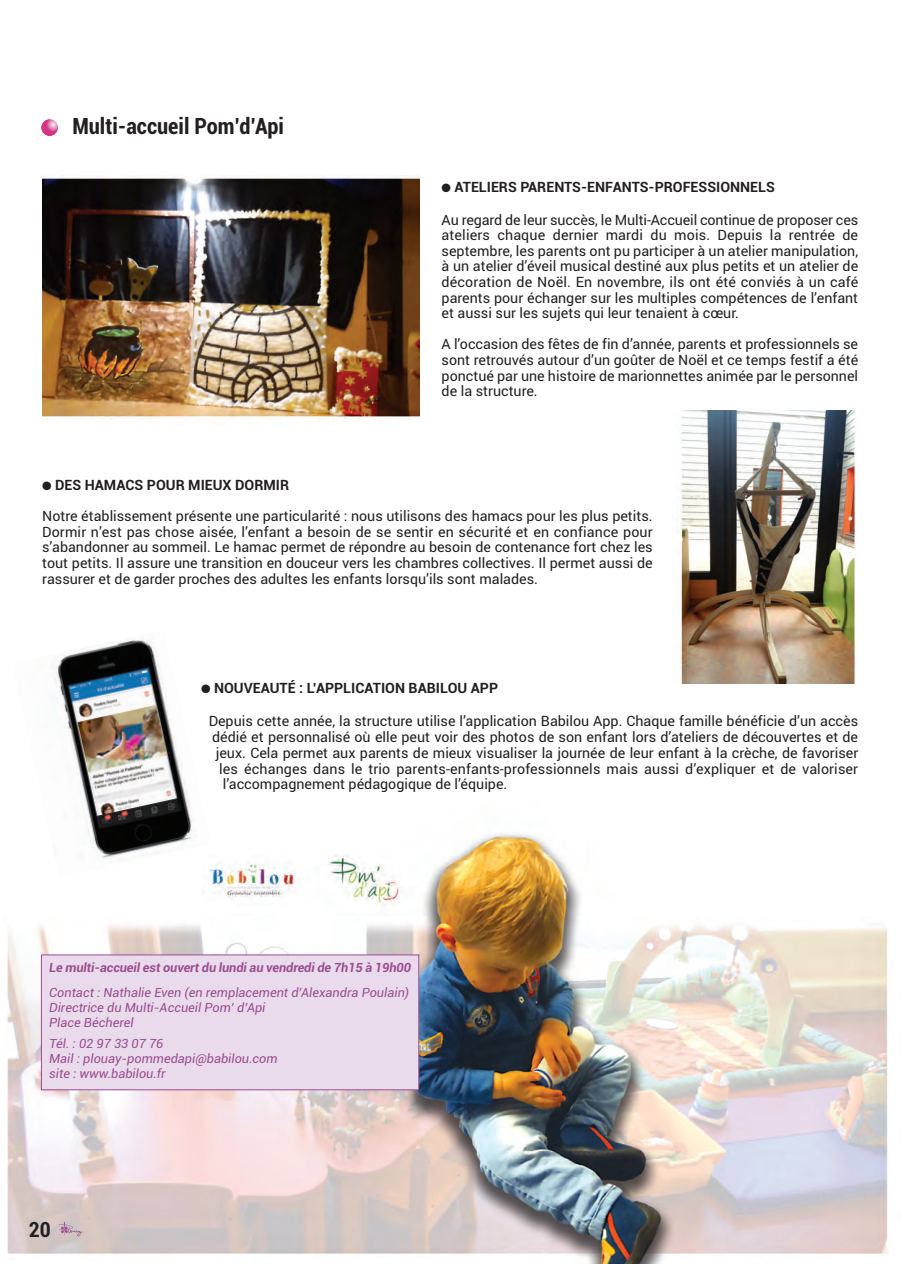
<style>
.page{position:relative;width:906px;height:1264px;background:#fff}
.page>*{position:absolute;margin:0;border:0;box-sizing:border-box;transform-origin:0 0}
.t1{font:700 condensed 22.5px "Roboto";color:#231f20}
.t2{font:700 condensed 21px "Roboto";color:#231f20}
.t3{font:14.25px/15.6px "Roboto";color:#231f20;text-align:justify}
.t4{font:700 14.25px "Roboto";color:#231f20}
.t5{font:italic 12.75px/15.3px "Roboto";color:#9b4c92}
.t6{font:italic 700 12.75px "Roboto";letter-spacing:-.005em;color:#9b4c92}
.s1{font-weight:700}
</style>
<div class="page">
<img style="left:7px;top:833px;width:882px;height:430px">
<svg style="left:58px;top:1221px;width:25px;height:15px"></svg>
<svg style="left:41px;top:119px;width:17px;height:17px"></svg>
<img style="left:43px;top:175px;width:376px;height:247px">
<img style="left:677px;top:410px;width:180px;height:274px">
<img style="left:7px;top:638px;width:204px;height:241px">
<div style="left:42px;top:955px;width:377px;height:134px;background:#e9dbeb"></div>
<div style="left:41px;top:954px;width:378px;height:135px;border:1px solid #9b4c92"></div>
<img style="left:203px;top:854px;width:217px;height:61px">
<h1 class="t1" style="left:72px;top:113px;width:213px">Multi-accueil Pom’d’Api</h1>
<p class="t4" style="left:442px;top:178px;width:335px">● ATELIERS PARENTS-ENFANTS-PROFESSIONNELS</p>
<p class="t3" style="left:442px;top:212px;width:418px">Au regard de leur succès, le Multi-Accueil continue de proposer ces ateliers chaque dernier mardi du mois. Depuis la rentrée de septembre, les parents ont pu participer à un atelier manipulation, à un atelier d’éveil musical destiné aux plus petits et un atelier de décoration de Noël. En novembre, ils ont été conviés à un café parents pour échanger sur les multiples compétences de l’enfant et aussi sur les sujets qui leur tenaient à cœur.</p>
<p class="t3" style="left:442px;top:337px;width:418px">A l’occasion des fêtes de fin d’année, parents et professionnels se sont retrouvés autour d’un goûter de Noël et ce temps festif a été ponctué par une histoire de marionnettes animée par le personnel de la structure.</p>
<p class="t3" style="left:42px;top:469px;width:612px;line-height:31.2px">● <span class="s1">DES HAMACS POUR MIEUX DORMIR<br></span>Notre établissement présente une particularité : nous utilisons des hamacs pour les plus petits.</p>
<p class="t3" style="left:42px;top:524px;width:612px">Dormir n’est pas chose aisée, l’enfant a besoin de se sentir en sécurité et en confiance pour s’abandonner au sommeil. Le hamac permet de répondre au besoin de contenance fort chez les tout petits. Il assure une transition en douceur vers les chambres collectives. Il permet aussi de rassurer et de garder proches des adultes les enfants lorsqu’ils sont malades.</p>
<p class="t4" style="left:201px;top:679px;width:298px">● NOUVEAUTé : L’APPLICATION BABILOU APP</p>
<p class="t3" style="left:209px;top:713px;width:651px">Depuis cette année, la structure utilise l’application Babilou App. Chaque famille bénéficie d’un accès</p>
<p class="t3" style="left:212px;top:729px;width:647px">dédié et personnalisé où elle peut voir des photos de son enfant lors d’ateliers de découvertes et de</p>
<p class="t3" style="left:216px;top:745px;width:644px">jeux. Cela permet aux parents de mieux visualiser la journée de leur enfant à la crèche, de favoriser</p>
<p class="t3" style="left:219px;top:760px;width:640px">les échanges dans le trio parents-enfants-professionnels mais aussi d’expliquer et de valoriser</p>
<p class="t3" style="left:223px;top:776px;width:286px">l’accompagnement pédagogique de l’équipe.</p>
<p class="t6" style="left:49px;top:960px;width:363px">Le multi-accueil est ouvert du lundi au vendredi de 7h15 à 19h00</p>
<p class="t5" style="left:49px;top:984px;width:361px">Contact : Nathalie Even (en remplacement d’Alexandra Poulain)<br>Directrice du Multi-Accueil Pom’ d’Api<br>Place Bécherel</p>
<p class="t5" style="left:49px;top:1035px;width:230px">Tél. : 02 97 33 07 76<br>Mail : plouay-pommedapi@babilou.com site : www.babilou.fr</p>
<h2 class="t2" style="left:29px;top:1216px;width:24px">20</h2>
</div>
